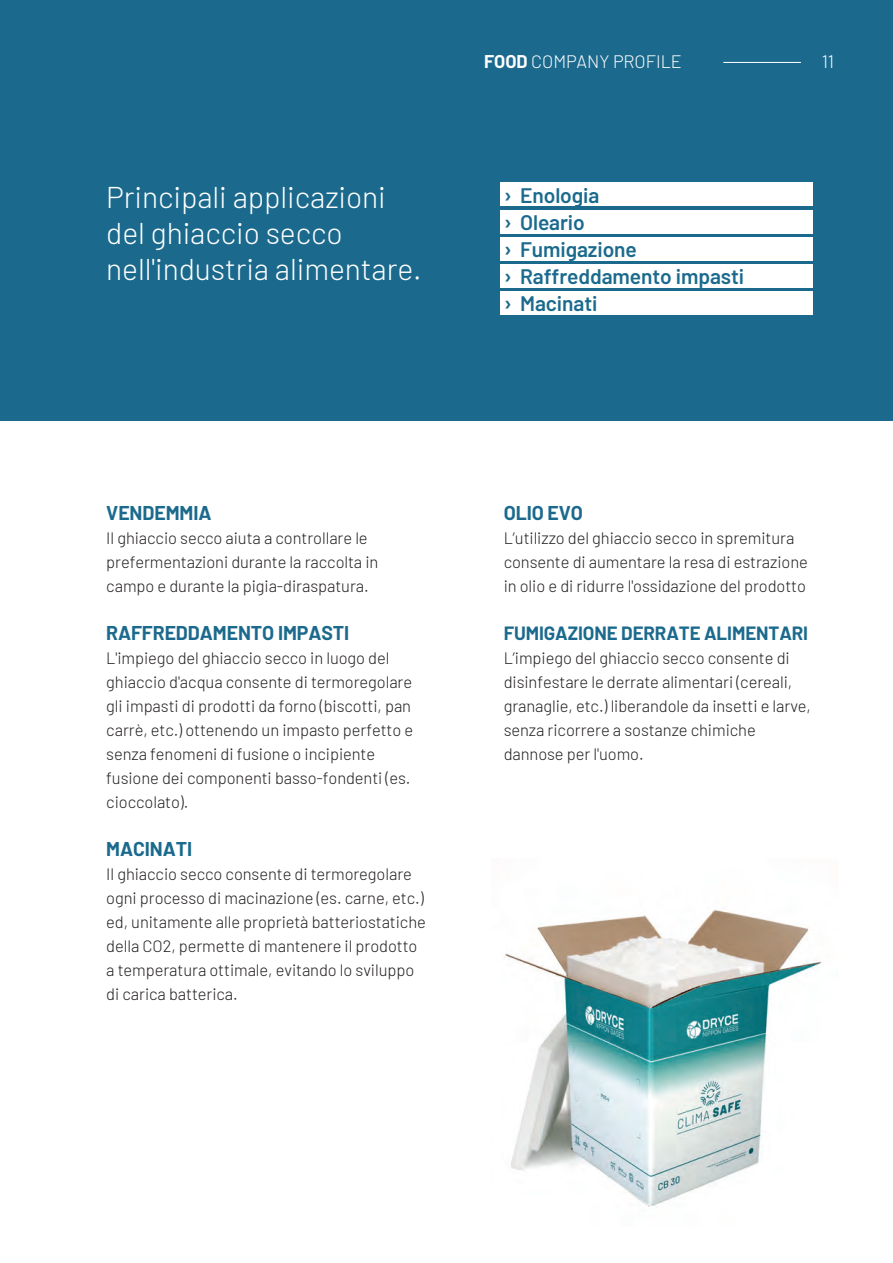
<style>
.page{position:relative;width:893px;height:1263px;background:#fff}
.page>*{position:absolute;margin:0;border:0;box-sizing:border-box;transform-origin:0 0}
.t1{font:300 30px/36px "Barlow";letter-spacing:-.005em;color:#fff}
.t2{font:600 21px/27px "Barlow";letter-spacing:-.005em;color:#1b6a8d}
.t3{font:700 19.5px "Barlow";letter-spacing:-.005em;color:#1b6a8d}
.t4{font:700 18.75px "Barlow";letter-spacing:-.005em;color:#1b6a8d}
.t5{font:300 18px "Barlow";color:#fff}
.t6{font:300 16.5px/24px "Barlow";letter-spacing:-.005em;color:#231f20}
.s1{font-weight:700}
.s2{font-size:22.5px}
</style>
<div class="page">
<div style="left:0;top:0;width:893px;height:421px;background:#1b6a8d"></div>
<div style="left:500px;top:182px;width:313px;height:24px;background:#fff"></div>
<div style="left:500px;top:210px;width:313px;height:23px;background:#fff"></div>
<div style="left:500px;top:237px;width:313px;height:23px;background:#fff"></div>
<div style="left:500px;top:291px;width:313px;height:24px;background:#fff"></div>
<div style="left:500px;top:264px;width:313px;height:24px;background:#fff"></div>
<img style="left:504px;top:909px;width:318px;height:298px">
<hr style="left:723px;top:62px;width:78px;height:1px;background:#fff">
<h1 class="t1" style="left:106px;top:177px;width:317px">Principali applicazioni del ghiaccio secco nell'industria alimentare.</h1>
<p class="t5" style="left:484px;top:49px;width:199px"><span class="s1">FOOD</span> COMPANY PROFILE</p>
<p class="t2" style="left:504px;top:180px;width:242px"><span class="s2">›</span> Enologia<br><span class="s2">›</span> Oleario<br><span class="s2">›</span> Fumigazione<br><span class="s2">›</span> Raffreddamento impasti <span class="s2">›</span> Macinati</p>
<p class="t5" style="left:822px;top:49px;width:14px">11</p>
<p class="t3" style="left:106px;top:498px;width:107px">VENDEMMIA</p>
<p class="t6" style="left:106px;top:524px;width:274px">Il ghiaccio secco aiuta a controllare le prefermentazioni durante la raccolta in campo e durante la pigia-diraspatura.</p>
<p class="t3" style="left:106px;top:618px;width:245px">RAFFREDDAMENTO IMPASTI</p>
<p class="t6" style="left:106px;top:644px;width:308px">L'impiego del ghiaccio secco in luogo del ghiaccio d'acqua consente di termoregolare gli impasti di prodotti da forno (biscotti, pan carrè, etc.) ottenendo un impasto perfetto e senza fenomeni di fusione o incipiente fusione dei componenti basso-fondenti (es. cioccolato).</p>
<p class="t3" style="left:106px;top:834px;width:87px">MACINATI</p>
<p class="t6" style="left:106px;top:860px;width:321px">Il ghiaccio secco consente di termoregolare ogni processo di macinazione (es. carne, etc.) ed, unitamente alle proprietà batteriostatiche della CO2, permette di mantenere il prodotto a temperatura ottimale, evitando lo sviluppo di carica batterica.</p>
<p class="t3" style="left:504px;top:498px;width:81px">OLIO EVO</p>
<p class="t6" style="left:504px;top:524px;width:306px">L’utilizzo del ghiaccio secco in spremitura consente di aumentare la resa di estrazione in olio e di ridurre l'ossidazione del prodotto</p>
<p class="t4" style="left:504px;top:619px;width:306px">FUMIGAZIONE DERRATE ALIMENTARI</p>
<p class="t6" style="left:504px;top:644px;width:309px">L’impiego del ghiaccio secco consente di disinfestare le derrate alimentari (cereali, granaglie, etc.) liberandole da insetti e larve, senza ricorrere a sostanze chimiche dannose per l'uomo.</p>
</div>
